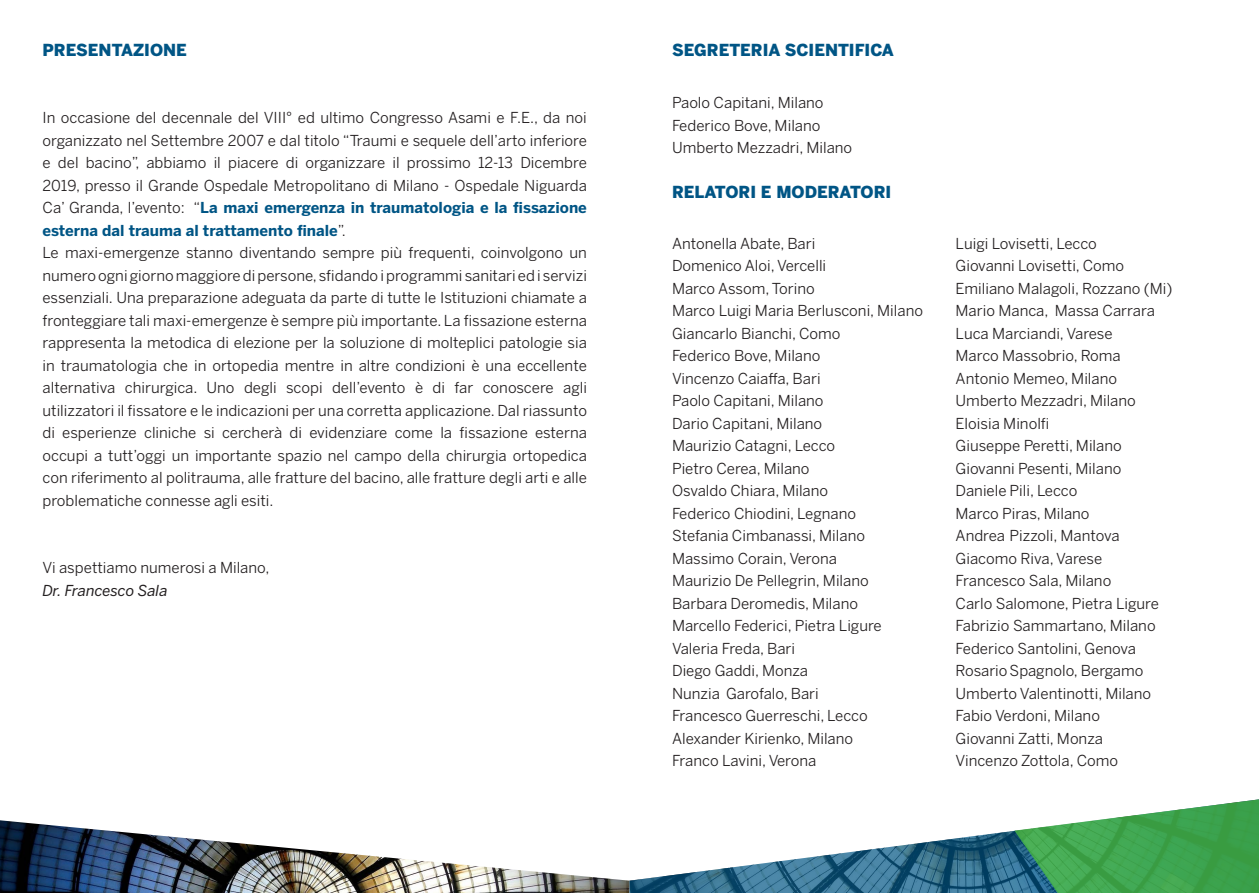
<style>
.page{position:relative;width:1259px;height:893px;background:#fff}
.page>*{position:absolute;margin:0;border:0;box-sizing:border-box;transform-origin:0 0}
.t1{font:900 16.5px "Benton Sans";color:#005585}
.t2{font:15px/22.5px "Benton Sans";color:#231f20;text-align:justify}
.t3{font:italic 15px "Benton Sans";letter-spacing:-.01em;color:#231f20}
.s1{font-weight:700;color:#005585}
</style>
<div class="page">
<img style="left:0;top:820px;width:629px;height:73px">
<svg style="left:629px;top:799px;width:630px;height:94px"></svg>
<p class="t1" style="left:43px;top:39px;width:146px">PRESENTAZIONE</p>
<p class="t2" style="left:43px;top:106px;width:546px">In occasione del decennale del VIII° ed ultimo Congresso Asami e F.E., da noi organizzato nel Settembre 2007 e dal titolo “Traumi e sequele dell’arto inferiore e del bacino”, abbiamo il piacere di organizzare il prossimo 12-13 Dicembre 2019, presso il Grande Ospedale Metropolitano di Milano - Ospedale Niguarda Ca’ Granda, l’evento: “<span class="s1">La maxi emergenza in traumatologia e la fissazione esterna dal trauma al trattamento finale</span>”.</p>
<p class="t2" style="left:43px;top:241px;width:546px">Le maxi-emergenze stanno diventando sempre più frequenti, coinvolgono un numero ogni giorno maggiore di persone, sfidando i programmi sanitari ed i servizi essenziali. Una preparazione adeguata da parte di tutte le Istituzioni chiamate a fronteggiare tali maxi-emergenze è sempre più importante. La fissazione esterna rappresenta la metodica di elezione per la soluzione di molteplici patologie sia in traumatologia che in ortopedia mentre in altre condizioni è una eccellente alternativa chirurgica. Uno degli scopi dell’evento è di far conoscere agli utilizzatori il fissatore e le indicazioni per una corretta applicazione. Dal riassunto di esperienze cliniche si cercherà di evidenziare come la fissazione esterna occupi a tutt’oggi un importante spazio nel campo della chirurgia ortopedica con riferimento al politrauma, alle fratture del bacino, alle fratture degli arti e alle problematiche connesse agli esiti.</p>
<p class="t2" style="left:43px;top:556px;width:228px">Vi aspettiamo numerosi a Milano,</p>
<p class="t3" style="left:43px;top:581px;width:127px">Dr. Francesco Sala</p>
<p class="t1" style="left:672px;top:39px;width:223px">SEGRETERIA SCIENTIFICA</p>
<p class="t2" style="left:672px;top:91px;width:153px">Paolo Capitani, Milano</p>
<p class="t2" style="left:672px;top:114px;width:150px">Federico Bove, Milano</p>
<p class="t2" style="left:672px;top:136px;width:182px">Umberto Mezzadri, Milano</p>
<p class="t1" style="left:672px;top:181px;width:221px">RELATORI E MODERATORI</p>
<p class="t2" style="left:672px;top:232px;width:145px">Antonella Abate, Bari</p>
<p class="t2" style="left:672px;top:255px;width:156px">Domenico Aloi, Vercelli</p>
<p class="t2" style="left:672px;top:277px;width:144px">Marco Assom, Torino</p>
<p class="t2" style="left:672px;top:300px;width:252px">Marco Luigi Maria Berlusconi, Milano</p>
<p class="t2" style="left:672px;top:322px;width:170px">Giancarlo Bianchi, Como</p>
<p class="t2" style="left:672px;top:345px;width:150px">Federico Bove, Milano</p>
<p class="t2" style="left:672px;top:367px;width:150px">Vincenzo Caiaffa, Bari</p>
<p class="t2" style="left:672px;top:390px;width:153px">Paolo Capitani, Milano</p>
<p class="t2" style="left:672px;top:412px;width:152px">Dario Capitani, Milano</p>
<p class="t2" style="left:672px;top:435px;width:165px">Maurizio Catagni, Lecco</p>
<p class="t2" style="left:672px;top:457px;width:139px">Pietro Cerea, Milano</p>
<p class="t2" style="left:672px;top:480px;width:158px">Osvaldo Chiara, Milano</p>
<p class="t2" style="left:672px;top:502px;width:186px">Federico Chiodini, Legnano</p>
<p class="t2" style="left:672px;top:525px;width:194px">Stefania Cimbanassi, Milano</p>
<p class="t2" style="left:672px;top:547px;width:167px">Massimo Corain, Verona</p>
<p class="t2" style="left:672px;top:570px;width:198px">Maurizio De Pellegrin, Milano</p>
<p class="t2" style="left:672px;top:592px;width:188px">Barbara Deromedis, Milano</p>
<p class="t2" style="left:672px;top:615px;width:211px">Marcello Federici, Pietra Ligure</p>
<p class="t2" style="left:672px;top:637px;width:125px">Valeria Freda, Bari</p>
<p class="t2" style="left:672px;top:660px;width:138px">Diego Gaddi, Monza</p>
<p class="t2" style="left:672px;top:682px;width:148px">Nunzia Garofalo, Bari</p>
<p class="t2" style="left:672px;top:705px;width:197px">Francesco Guerreschi, Lecco</p>
<p class="t2" style="left:672px;top:727px;width:183px">Alexander Kirienko, Milano</p>
<p class="t2" style="left:672px;top:750px;width:146px">Franco Lavini, Verona</p>
<p class="t2" style="left:955px;top:232px;width:143px">Luigi Lovisetti, Lecco</p>
<p class="t2" style="left:955px;top:255px;width:170px">Giovanni Lovisetti, Como</p>
<p class="t2" style="left:955px;top:277px;width:218px">Emiliano Malagoli, Rozzano (Mi)</p>
<p class="t2" style="left:955px;top:300px;width:201px">Mario Manca, Massa Carrara</p>
<p class="t2" style="left:955px;top:322px;width:158px">Luca Marciandi, Varese</p>
<p class="t2" style="left:955px;top:345px;width:167px">Marco Massobrio, Roma</p>
<p class="t2" style="left:955px;top:367px;width:163px">Antonio Memeo, Milano</p>
<p class="t2" style="left:955px;top:390px;width:182px">Umberto Mezzadri, Milano</p>
<p class="t2" style="left:955px;top:412px;width:95px">Eloisia Minolfi</p>
<p class="t2" style="left:955px;top:435px;width:168px">Giuseppe Peretti, Milano</p>
<p class="t2" style="left:955px;top:457px;width:167px">Giovanni Pesenti, Milano</p>
<p class="t2" style="left:955px;top:480px;width:123px">Daniele Pili, Lecco</p>
<p class="t2" style="left:955px;top:502px;width:135px">Marco Piras, Milano</p>
<p class="t2" style="left:955px;top:525px;width:165px">Andrea Pizzoli, Mantova</p>
<p class="t2" style="left:955px;top:547px;width:148px">Giacomo Riva, Varese</p>
<p class="t2" style="left:955px;top:570px;width:157px">Francesco Sala, Milano</p>
<p class="t2" style="left:955px;top:592px;width:205px">Carlo Salomone, Pietra Ligure</p>
<p class="t2" style="left:955px;top:615px;width:202px">Fabrizio Sammartano, Milano</p>
<p class="t2" style="left:955px;top:637px;width:182px">Federico Santolini, Genova</p>
<p class="t2" style="left:955px;top:660px;width:189px">RosarioSpagnolo, Bergamo</p>
<p class="t2" style="left:955px;top:682px;width:197px">Umberto Valentinotti, Milano</p>
<p class="t2" style="left:955px;top:705px;width:146px">Fabio Verdoni, Milano</p>
<p class="t2" style="left:955px;top:727px;width:149px">Giovanni Zatti, Monza</p>
<p class="t2" style="left:955px;top:750px;width:164px">Vincenzo Zottola, Como</p>
</div>
